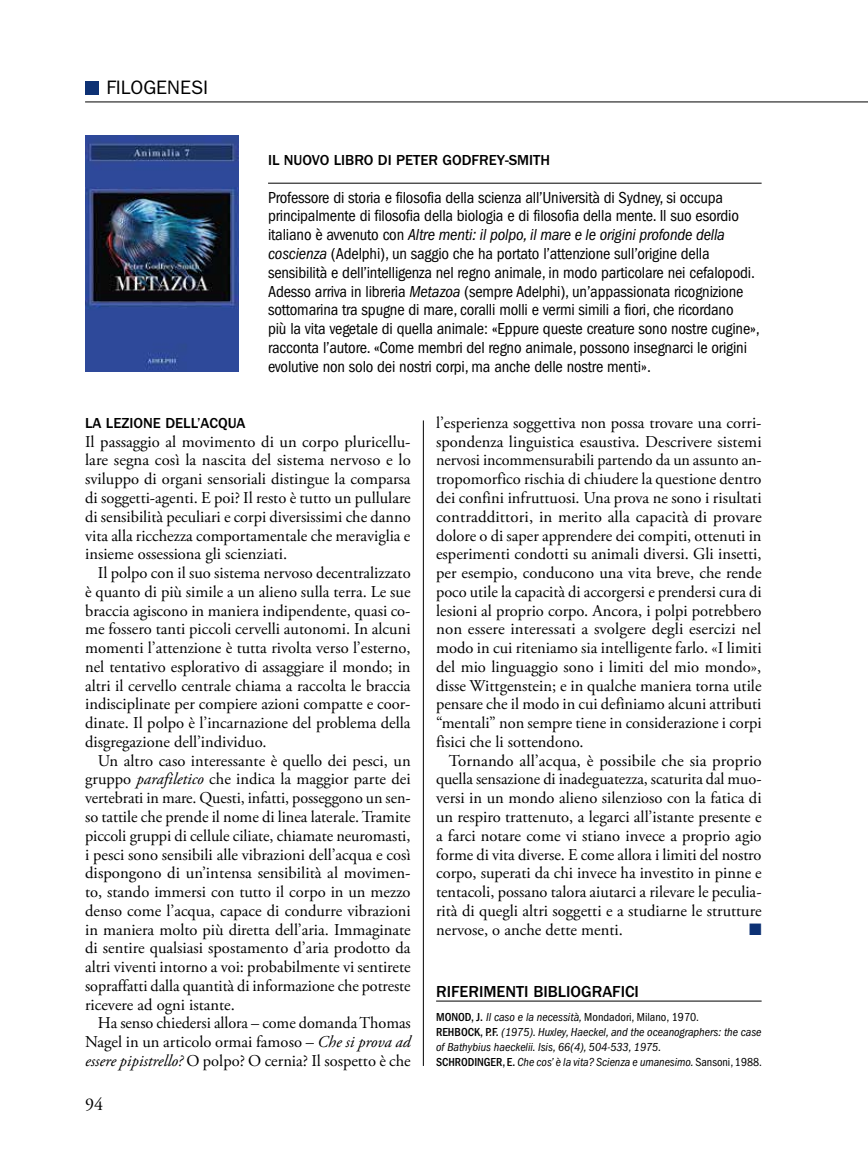
<style>
.page{position:relative;width:868px;height:1149px;background:#fff}
.page>*{position:absolute;margin:0;border:0;box-sizing:border-box;transform-origin:0 0}
.t1{font:19.5px "ITC Franklin Gothic Std";color:#000}
.t2{font:18px "Adobe Garamond Pro";color:#000}
.t3{font:16.5px/18.8px "Adobe Garamond Pro";color:#000;text-align:justify}
.t4{font:condensed 16.5px/18.8px "ITC Franklin Gothic Std";letter-spacing:-.01em;color:#000}
.t5{font:500 16.5px "ITC Franklin Gothic Std";color:#000}
.t6{font:16.5px "Zapf Dingbats Std";color:#0d3174}
.t7{font:500 15px "ITC Franklin Gothic Std";color:#000}
.t8{font:italic condensed 12px/15px "ITC Franklin Gothic Std";color:#000}
.s1{font-style:italic}
.s2{font-weight:500;font-style:normal}
.s3{font-style:normal}
</style>
<div class="page">
<div style="left:85px;top:81px;width:13px;height:13px;background:#0d3174"></div>
<hr style="left:85px;top:102px;width:782px;height:1px;background:#000">
<hr style="left:423px;top:420px;width:1px;height:645px;background:#000">
<hr style="left:436px;top:1000px;width:325px;height:1px;background:#000">
<img style="left:85px;top:136px;width:153px;height:235px">
<hr style="left:268px;top:183px;width:493px;height:1px;background:#000">
<p class="t1" style="left:106px;top:77px;width:103px">FILOGENESI</p>
<p class="t7" style="left:268px;top:152px;width:283px">IL NUOVO LIBRO DI PETER GODFREY-SMITH</p>
<p class="t4" style="left:268px;top:188px;width:493px">Professore di storia e filosofia della scienza all’Università di Sydney, si occupa principalmente di filosofia della biologia e di filosofia della mente. Il suo esordio italiano è avvenuto con <span class="s1">Altre menti: il polpo, il mare e le origini profonde della coscienza</span> (Adelphi), un saggio che ha portato l’attenzione sull’origine della sensibilità e dell’intelligenza nel regno animale, in modo particolare nei cefalopodi.<br>Adesso arriva in libreria <span class="s1">Metazoa</span> (sempre Adelphi), un’appassionata ricognizione sottomarina tra spugne di mare, coralli molli e vermi simili a fiori, che ricordano<br>più la vita vegetale di quella animale: «Eppure queste creature sono nostre cugine», racconta l’autore. «Come membri del regno animale, possono insegnarci le origini evolutive non solo dei nostri corpi, ma anche delle nostre menti».</p>
<p class="t3" style="left:436px;top:414px;width:327px">l’esperienza soggettiva non possa trovare una corri&shy;spondenza linguistica esaustiva. Descrivere sistemi nervosi incommensurabili partendo da un assunto an&shy;tropomorfico rischia di chiudere la questione dentro dei confini infruttuosi. Una prova ne sono i risultati contraddittori, in merito alla capacità di provare dolore o di saper apprendere dei compiti, ottenuti in esperimenti condotti su animali diversi. Gli insetti, per esempio, conducono una vita breve, che rende poco utile la capacità di accorgersi e prendersi cura di lesioni al proprio corpo. Ancora, i polpi potrebbero non essere interessati a svolgere degli esercizi nel modo in cui riteniamo sia intelligente farlo. «I limiti del mio linguaggio sono i limiti del mio mondo», disse Wittgenstein; e in qualche maniera torna utile pensare che il modo in cui definiamo alcuni attributi “mentali” non sempre tiene in considerazione i corpi fisici che li sottendono.</p>
<p class="t3" style="left:436px;top:751px;width:327px;text-indent:13px">Tornando all’acqua, è possibile che sia proprio quella sensazione di inadeguatezza, scaturita dal muo&shy;versi in un mondo alieno silenzioso con la fatica di un respiro trattenuto, a legarci all’istante presente e a farci notare come vi stiano invece a proprio agio forme di vita diverse. E come allora i limiti del nostro corpo, superati da chi invece ha investito in pinne e tentacoli, possano talora aiutarci a rilevare le peculia&shy;rità di quegli altri soggetti e a studiarne le strutture nervose, o anche dette menti.</p>
<p class="t7" style="left:85px;top:414px;width:162px">LA LEZIONE DELL’ACQUA</p>
<p class="t3" style="left:85px;top:432px;width:327px">Il passaggio al movimento di un corpo pluricellu&shy;lare segna così la nascita del sistema nervoso e lo sviluppo di organi sensoriali distingue la comparsa di soggetti-agenti. E poi? Il resto è tutto un pullulare di sensibilità peculiari e corpi diversissimi che danno vita alla ricchezza comportamentale che meraviglia e insieme ossessiona gli scienziati.</p>
<p class="t3" style="left:85px;top:564px;width:327px;text-indent:13px">Il polpo con il suo sistema nervoso decentralizzato è quanto di più simile a un alieno sulla terra. Le sue braccia agiscono in maniera indipendente, quasi co&shy;me fossero tanti piccoli cervelli autonomi. In alcuni momenti l’attenzione è tutta rivolta verso l’esterno, nel tentativo esplorativo di assaggiare il mondo; in altri il cervello centrale chiama a raccolta le braccia indisciplinate per compiere azioni compatte e coor&shy;dinate. Il polpo è l’incarnazione del problema della disgregazione dell’individuo.</p>
<p class="t3" style="left:85px;top:751px;width:327px;text-indent:13px">Un altro caso interessante è quello dei pesci, un gruppo <span class="s1">parafiletico</span> che indica la maggior parte dei vertebrati in mare. Questi, infatti, posseggono un sen&shy;so tattile che prende il nome di linea laterale. Tramite piccoli gruppi di cellule ciliate, chiamate neuromasti, i pesci sono sensibili alle vibrazioni dell’acqua e così dispongono di un’intensa sensibilità al movimen&shy;to, stando immersi con tutto il corpo in un mezzo denso come l’acqua, capace di condurre vibrazioni in maniera molto più diretta dell’aria. Immaginate di sentire qualsiasi spostamento d’aria prodotto da altri viventi intorno a voi: probabilmente vi sentirete sopraffatti dalla quantità di informazione che potreste ricevere ad ogni istante.</p>
<p class="t3" style="left:85px;top:1014px;width:327px;text-indent:13px">Ha senso chiedersi allora – come domanda Thomas Nagel in un articolo ormai famoso – <span class="s1">Che si prova ad essere pipistrello?</span> O polpo? O cernia? Il sospetto è che</p>
<p class="t8" style="left:436px;top:1008px;width:327px"><span class="s2">MONOD, J.</span> Il caso e la necessità, <span class="s3">Mondadori, Milano, 1970.<br></span><span class="s2">REHBOCK, P.F.</span> (1975). Huxley, Haeckel, and the oceanographers: the case of Bathybius haeckelii. Isis, 66(4), 504-533, 1975.<br><span class="s2">SCHRODINGER, E.</span> Che cos’ è la vita? Scienza e umanesimo. <span class="s3">Sansoni, 1988.</span></p>
<p class="t6" style="left:749px;top:920px;width:14px">■</p>
<p class="t5" style="left:436px;top:981px;width:204px">RIFERIMENTI BIBLIOGRAFICI</p>
<p class="t2" style="left:85px;top:1093px;width:19px">94</p>
</div>
